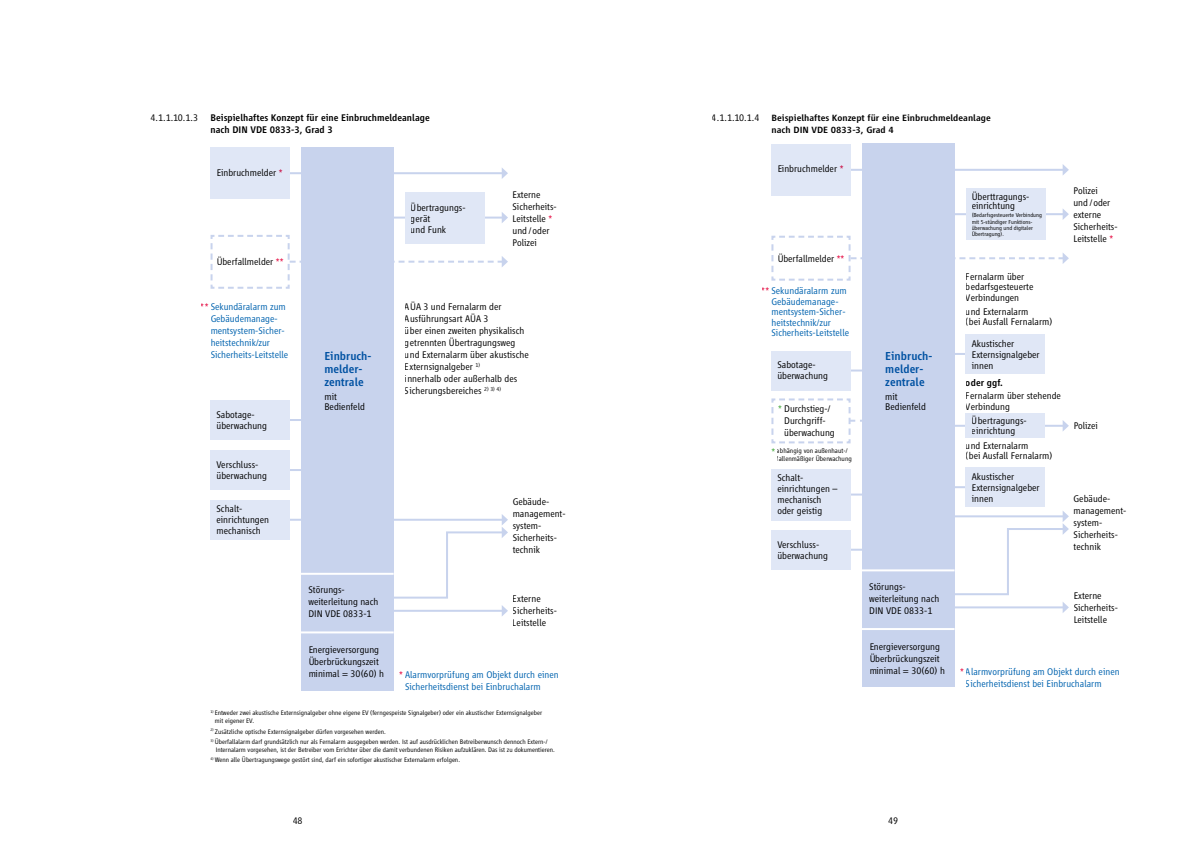
<style>
.page{position:relative;width:1191px;height:842px;background:#fff}
.page>*{position:absolute;margin:0;border:0;box-sizing:border-box;transform-origin:0 0}
.t1{font:500 12px/13px "Vialog LT";color:#0063af}
.t2{font:300 10px/12px "Vialog LT";color:#000}
.t3{font:300 10px/12px "Vialog LT";color:#0063af}
.t4{font:500 10px/12px "Vialog LT";color:#000}
.t5{font:500 9.4px/12px "Vialog LT";color:#000;scale:1.06 1}
.t6{font:300 7px/8px "Vialog LT";color:#000}
.t7{font:300 6.8px/7.6px "Vialog LT";color:#000}
.t8{font:300 6px/6.3px "Vialog LT";color:#000}
.s1{color:#e4003a}
.s2{color:#3fa535}
.s3{font-size:10px;color:#3fa535}
</style>
<div class="page">
<hr style="left:286px;top:519px;width:217px;height:2px;background:#c8d3ed">
<div style="left:210px;top:500px;width:80px;height:39px;background:#e0e7f6"></div>
<hr style="left:290px;top:469px;width:20px;height:2px;background:#c8d3ed">
<div style="left:210px;top:450px;width:80px;height:40px;background:#e0e7f6"></div>
<hr style="left:290px;top:419px;width:20px;height:2px;background:#c8d3ed">
<div style="left:210px;top:400px;width:80px;height:40px;background:#e0e7f6"></div>
<hr style="left:284px;top:172px;width:219px;height:2px;background:#c8d3ed">
<svg style="left:502px;top:168px;width:6px;height:11px"></svg>
<div style="left:301px;top:147px;width:92px;height:543px;background:#c8d3ed"></div>
<div style="left:210px;top:147px;width:80px;height:52px;background:#e0e7f6"></div>
<svg style="left:210px;top:234px;width:298px;height:56px"></svg>
<hr style="left:367px;top:217px;width:136px;height:2px;background:#c8d3ed">
<svg style="left:502px;top:212px;width:6px;height:11px"></svg>
<div style="left:405px;top:192px;width:79px;height:52px;background:#e0e7f6"></div>
<hr style="left:301px;top:631px;width:93px;height:2px;background:#fff">
<hr style="left:301px;top:573px;width:93px;height:2px;background:#fff">
<svg style="left:385px;top:514px;width:123px;height:103px"></svg>
<hr style="left:843px;top:549px;width:26px;height:2px;background:#c8d3ed">
<div style="left:771px;top:530px;width:79px;height:39px;background:#e0e7f6"></div>
<hr style="left:945px;top:353px;width:26px;height:2px;background:#c8d3ed">
<div style="left:966px;top:335px;width:79px;height:39px;background:#e0e7f6"></div>
<hr style="left:945px;top:486px;width:26px;height:2px;background:#c8d3ed">
<div style="left:966px;top:468px;width:79px;height:39px;background:#e0e7f6"></div>
<hr style="left:845px;top:369px;width:26px;height:2px;background:#c8d3ed">
<div style="left:771px;top:351px;width:79px;height:39px;background:#e0e7f6"></div>
<hr style="left:845px;top:169px;width:219px;height:2px;background:#c8d3ed">
<svg style="left:1062px;top:164px;width:7px;height:11px"></svg>
<hr style="left:942px;top:606px;width:122px;height:2px;background:#c8d3ed">
<svg style="left:1062px;top:602px;width:7px;height:11px"></svg>
<div style="left:862px;top:144px;width:92px;height:543px;background:#c8d3ed"></div>
<div style="left:771px;top:144px;width:79px;height:52px;background:#e0e7f6"></div>
<hr style="left:945px;top:425px;width:119px;height:2px;background:#c8d3ed">
<svg style="left:1062px;top:420px;width:7px;height:11px"></svg>
<div style="left:966px;top:413px;width:79px;height:25px;background:#e0e7f6"></div>
<svg style="left:771px;top:235px;width:298px;height:47px"></svg>
<svg style="left:771px;top:398px;width:91px;height:46px"></svg>
<hr style="left:927px;top:213px;width:137px;height:2px;background:#c8d3ed">
<svg style="left:1062px;top:209px;width:7px;height:11px"></svg>
<div style="left:966px;top:188px;width:79px;height:52px;background:#e0e7f6"></div>
<hr style="left:862px;top:628px;width:92px;height:2px;background:#fff">
<hr style="left:862px;top:569px;width:92px;height:2px;background:#fff">
<svg style="left:946px;top:510px;width:123px;height:86px"></svg>
<hr style="left:841px;top:494px;width:26px;height:2px;background:#c8d3ed">
<div style="left:771px;top:469px;width:79px;height:52px;background:#e0e7f6"></div>
<p class="t4" style="left:210px;top:112px;width:221px">Beispielhaftes Konzept für eine Einbruchmeldeanlage nach DIN VDE 0833-3, Grad 3</p>
<p class="t2" style="left:151px;top:112px;width:49px">4.1.1.10.1.3</p>
<p class="t5" style="left:771px;top:112px;width:208px">Beispielhaftes Konzept für eine Einbruchmeldeanlage nach DIN VDE 0833-3, Grad 4</p>
<p class="t2" style="left:712px;top:112px;width:49px">4.1.1.10.1.4</p>
<p class="t2" style="left:216px;top:166px;width:68px">Einbruchmelder <span class="s1">*</span></p>
<p class="t2" style="left:216px;top:255px;width:69px">Überfallmelder <span class="s1">**</span></p>
<p class="t3" style="left:210px;top:301px;width:79px;text-indent:-10px"><span class="s1">**</span> Sekundäralarm zum<br>Gebäudemanage&shy;mentsystem-Sicher&shy;heitstechnik/zur<br>Sicherheits-Leitstelle</p>
<p class="t2" style="left:216px;top:409px;width:52px;line-height:11px">Sabotage&shy;überwachung</p>
<p class="t2" style="left:216px;top:459px;width:52px;line-height:11px">Verschluss&shy;überwachung</p>
<p class="t2" style="left:216px;top:503px;width:54px;line-height:11px">Schalt&shy;einrichtungen mechanisch</p>
<p class="t1" style="left:324px;top:349px;width:49px">Einbruch&shy;melder&shy;zentrale</p>
<p class="t2" style="left:324px;top:391px;width:42px;line-height:10px">mit<br>Bedienfeld</p>
<p class="t2" style="left:411px;top:202px;width:56px;line-height:11px">Übertragungs&shy;gerät<br>und Funk</p>
<p class="t2" style="left:512px;top:188px;width:46px">Externe<br>Sicherheits-<br>Leitstelle <span class="s1">* </span>und /oder<br>Polizei</p>
<p class="t2" style="left:405px;top:301px;width:125px">AÜA 3 und Fernalarm der<br>Ausführungsart AÜA 3<br>über einen zweiten physikalisch getrennten Übertragungsweg und Externalarm über akustische<br>Externsignalgeber <sup>1)<br></sup>innerhalb oder außerhalb des<br>Sicherungsbereiches <sup>2)</sup> <sup>3)</sup> <sup>4)</sup></p>
<p class="t2" style="left:308px;top:584px;width:71px">Störungs&shy;weiterleitung nach<br>DIN VDE 0833-1</p>
<p class="t2" style="left:308px;top:644px;width:77px">Energieversorgung<br>Überbrückungszeit minimal = 30(60) h</p>
<p class="t2" style="left:513px;top:496px;width:54px">Gebäude&shy;management&shy;system-<br>Sicherheits&shy;technik</p>
<p class="t2" style="left:513px;top:593px;width:46px">Externe<br>Sicherheits-<br>Leitstelle</p>
<p class="t3" style="left:405px;top:669px;width:155px;text-indent:-6px"><span class="s1">*</span> Alarmvorprüfung am Objekt durch einen<br>Sicherheitsdienst bei Einbruchalarm</p>
<p class="t7" style="left:215px;top:709px;width:329px;text-indent:-4px"><sup>1)</sup> Entweder zwei akustische Externsignalgeber ohne eigene EV (ferngespeiste Signalgeber) oder ein akustischer Externsignalgeber mit eigener EV.</p>
<p class="t7" style="left:210px;top:727px;width:177px"><sup>2)</sup> Zusätzliche optische Externsignalgeber dürfen vorgesehen werden.</p>
<p class="t7" style="left:216px;top:738px;width:341px;text-indent:-5px"><sup>3)</sup> Überfallalarm darf grundsätzlich nur als Fernalarm ausgegeben werden. Ist auf ausdrücklichen Betreiberwunsch dennoch Extern-/<br>Internalarm vorgesehen, ist der Betreiber vom Errichter über die damit verbundenen Risiken aufzuklären. Das ist zu dokumentieren.</p>
<p class="t7" style="left:210px;top:756px;width:251px"><sup>4)</sup> Wenn alle Übertragungswege gestört sind, darf ein sofortiger akustischer Externalarm erfolgen.</p>
<p class="t2" style="left:777px;top:163px;width:68px">Einbruchmelder <span class="s1">*</span></p>
<p class="t2" style="left:777px;top:253px;width:69px">Überfallmelder <span class="s1">**</span></p>
<p class="t3" style="left:771px;top:286px;width:79px;line-height:10.5px;text-indent:-10px"><span class="s1">**</span> Sekundäralarm zum<br>Gebäudemanage&shy;mentsystem-Sicher&shy;heitstechnik/zur<br>Sicherheits-Leitstelle</p>
<p class="t2" style="left:777px;top:360px;width:52px;line-height:11px">Sabotage&shy;überwachung</p>
<p class="t2" style="left:784px;top:403px;width:52px;text-indent:-6px"><span class="s2">*</span> Durchstieg-/<br>Durchgriff&shy;überwachung</p>
<p class="t6" style="left:777px;top:447px;width:77px;text-indent:-5px"><span class="s3">*</span> abhängig von außenhaut-/ fallenmäßiger Überwachung</p>
<p class="t2" style="left:777px;top:472px;width:62px;line-height:11px">Schalt&shy;einrichtungen – mechanisch oder geistig</p>
<p class="t2" style="left:777px;top:539px;width:52px;line-height:11px">Verschluss&shy;überwachung</p>
<p class="t1" style="left:885px;top:349px;width:49px">Einbruch&shy;melder&shy;zentrale</p>
<p class="t2" style="left:885px;top:391px;width:42px;line-height:10px">mit<br>Bedienfeld</p>
<p class="t2" style="left:869px;top:580px;width:71px">Störungs&shy;weiterleitung nach<br>DIN VDE 0833-1</p>
<p class="t2" style="left:869px;top:640px;width:77px">Energieversorgung<br>Überbrückungszeit minimal = 30(60) h</p>
<p class="t2" style="left:971px;top:192px;width:59px;line-height:9.5px">Überttragungs&shy;einrichtung</p>
<p class="t8" style="left:971px;top:212px;width:72px">(Bedarfsgesteuerte Verbindung mit 5-stündiger Funktions&shy;überwachung und digitaler<br>Übertragung).</p>
<p class="t2" style="left:966px;top:271px;width:69px;line-height:10.5px">Fernalarm über bedarfsgesteuerte<br>Verbindungen</p>
<p class="t2" style="left:966px;top:306px;width:88px;line-height:10.5px">und Externalarm<br>(bei Ausfall Fernalarm)</p>
<p class="t2" style="left:971px;top:338px;width:69px;line-height:11px">Akustischer<br>Externsignalgeber innen</p>
<p class="t4" style="left:966px;top:377px;width:38px">oder ggf.</p>
<p class="t2" style="left:966px;top:391px;width:97px;line-height:10.5px">Fernalarm über stehende<br>Verbindung</p>
<p class="t2" style="left:971px;top:416px;width:56px;line-height:9.6px">Übertragungs&shy;einrichtung</p>
<p class="t2" style="left:966px;top:440px;width:88px;line-height:10.5px">und Externalarm<br>(bei Ausfall Fernalarm)</p>
<p class="t2" style="left:971px;top:471px;width:69px;line-height:11px">Akustischer<br>Externsignalgeber innen</p>
<p class="t2" style="left:1073px;top:185px;width:46px">Polizei<br>und /oder externe<br>Sicherheits-<br>Leitstelle <span class="s1">*</span></p>
<p class="t2" style="left:1073px;top:420px;width:26px">Polizei</p>
<p class="t2" style="left:1073px;top:492px;width:54px">Gebäude&shy;management&shy;system-<br>Sicherheits&shy;technik</p>
<p class="t2" style="left:1073px;top:589px;width:46px">Externe<br>Sicherheits-<br>Leitstelle</p>
<p class="t3" style="left:966px;top:666px;width:155px;text-indent:-6px"><span class="s1">*</span> Alarmvorprüfung am Objekt durch einen<br>Sicherheitsdienst bei Einbruchalarm</p>
<p class="t2" style="left:293px;top:814px;width:12px">48</p>
<p class="t2" style="left:888px;top:814px;width:12px">49</p>
</div>
